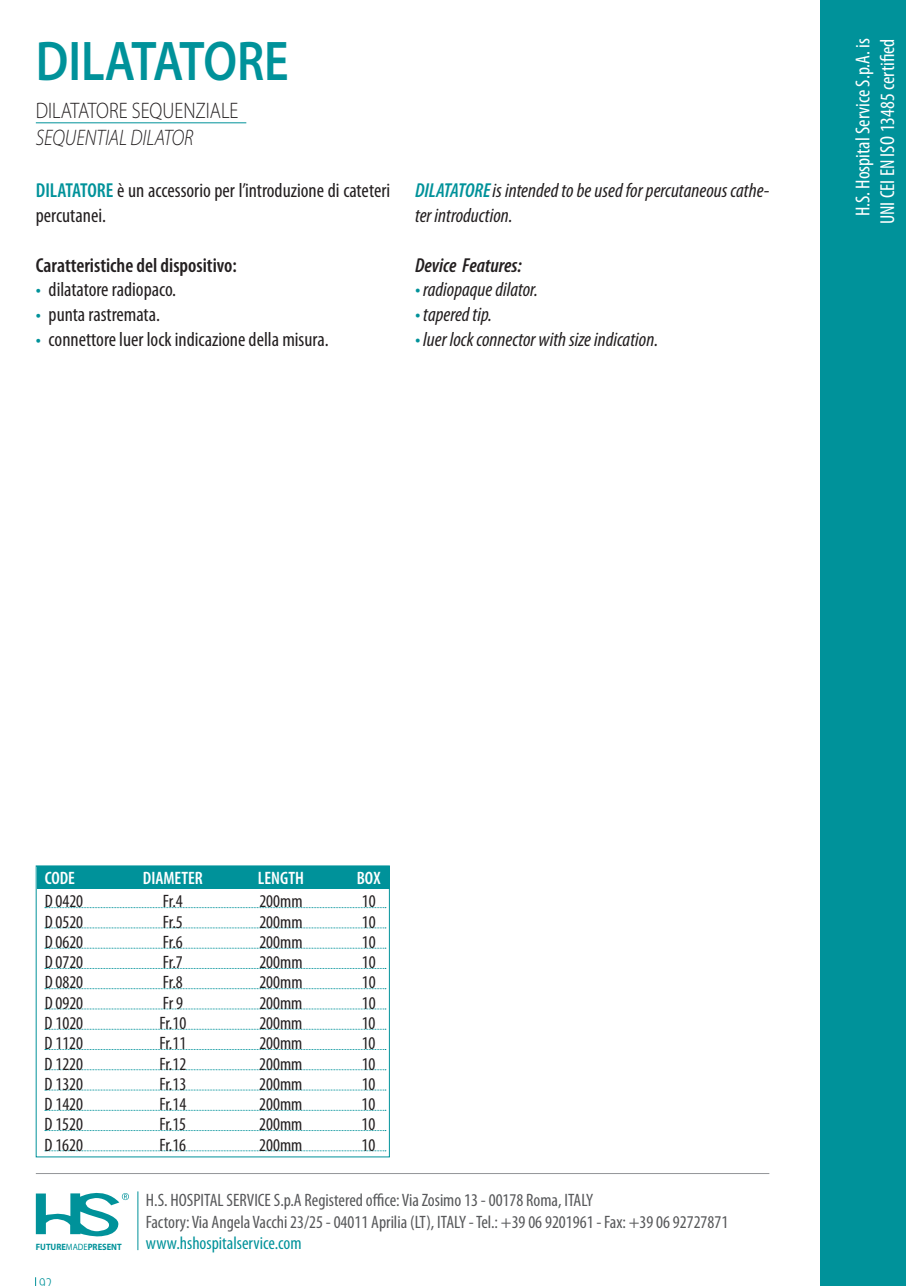
<style>
.page{position:relative;width:906px;height:1286px;background:#fff}
.page>*{position:absolute;margin:0;border:0;box-sizing:border-box;transform-origin:0 0}
.t1{font:600 56.25px "Myriad Pro";color:#00929a;scale:.85 1}
.t2{font:300 22.5px "Myriad Pro";color:#231f20;scale:.85 1}
.t3{font:italic 300 22.5px "Myriad Pro";color:#231f20;scale:.85 1}
.t4{font:condensed 20.25px/24.8px "Myriad Pro";color:#231f20}
.t5{font:italic condensed 20.25px/24.8px "Myriad Pro";color:#231f20}
.t6{font:condensed 20.25px/24.8px "Myriad Pro";color:#fff;text-align:center}
.t7{font:600 condensed 20.25px "Myriad Pro";color:#231f20}
.t8{font:italic 600 condensed 20.25px "Myriad Pro";color:#231f20}
.t9{font:condensed 18px "Myriad Pro";color:#231f20}
.t10{font:condensed 18px/21.6px "Myriad Pro";color:#57585a}
.t11{font:condensed 18px "Myriad Pro";color:#00929a}
.t12{font:600 condensed 18px "Myriad Pro";color:#fff}
.t13{font:300 condensed 18px "Myriad Pro";color:#00929a}
.t14{font:700 9.22px "Myriad";color:#00929a;scale:.92 1}
.s1{font-weight:600;color:#00929a}
.s2{color:#00929a}
.s3{font-weight:400}
</style>
<div class="page">
<div style="left:820px;top:0;width:86px;height:1285px;background:#00929a"></div>
<svg style="left:36px;top:1192px;width:93px;height:44px"></svg>
<hr style="left:137px;top:1191px;width:1px;height:58px;background:#00929a">
<hr style="left:36px;top:122px;width:210px;height:1px;background:#00929a">
<hr style="left:36px;top:1172px;width:733px;height:1px;background:#939598">
<div style="left:37px;top:865px;width:352px;height:23px;background:#00929a"></div>
<svg style="left:45px;top:907px;width:341px;height:1px"></svg>
<svg style="left:45px;top:927px;width:341px;height:1px"></svg>
<svg style="left:45px;top:947px;width:341px;height:1px"></svg>
<svg style="left:45px;top:988px;width:341px;height:1px"></svg>
<svg style="left:45px;top:1008px;width:341px;height:1px"></svg>
<svg style="left:45px;top:1028px;width:341px;height:1px"></svg>
<svg style="left:45px;top:1069px;width:341px;height:1px"></svg>
<svg style="left:45px;top:1089px;width:341px;height:1px"></svg>
<svg style="left:45px;top:1109px;width:341px;height:1px"></svg>
<svg style="left:45px;top:1150px;width:341px;height:1px"></svg>
<h1 class="t1" style="left:36px;top:30px;width:299px">DILATATORE</h1>
<p class="t2" style="left:36px;top:98px;width:240px">DILATATORE SEQUENZIALE</p>
<p class="t3" style="left:36px;top:126px;width:187px">SEQUENTIAL DILATOR</p>
<p class="t4" style="left:36px;top:179px;width:356px"><span class="s1">DILATATORE</span> è un accessorio per l’introduzione di cateteri percutanei.</p>
<p class="t7" style="left:36px;top:254px;width:202px">Caratteristiche del dispositivo:</p>
<p class="t4" style="left:36px;top:278px;width:142px"><span class="s2">•</span> dilatatore radiopaco.</p>
<p class="t4" style="left:36px;top:302px;width:126px"><span class="s2">•</span> punta rastremata.</p>
<p class="t4" style="left:36px;top:327px;width:294px"><span class="s2">•</span> connettore luer lock indicazione della misura.</p>
<p class="t5" style="left:415px;top:179px;width:356px"><span class="s1">DILATATORE</span>is intended to be used for percutaneous cathe&shy;ter introduction.</p>
<p class="t8" style="left:415px;top:254px;width:108px">Device Features:</p>
<p class="t5" style="left:415px;top:278px;width:124px"><span class="s2">•</span> radiopaque dilator.</p>
<p class="t5" style="left:415px;top:302px;width:78px"><span class="s2">•</span> tapered tip.</p>
<p class="t5" style="left:415px;top:327px;width:245px"><span class="s2">•</span> luer lock connector with size indication.</p>
<p class="t6" style="left:851px;top:224px;width:187px;rotate:-90deg">H.S. Hospital Service S.p.A. is<br>UNI CEI EN ISO 13485 certified</p>
<p class="t12" style="left:45px;top:868px;width:32px">CODE</p>
<p class="t12" style="left:143px;top:868px;width:61px">DIAMETER</p>
<p class="t12" style="left:258px;top:868px;width:48px">LENGTH</p>
<p class="t12" style="left:357px;top:868px;width:25px">BOX</p>
<p class="t9" style="left:45px;top:891px;width:40px">D 0420</p>
<p class="t9" style="left:163px;top:891px;width:21px">Fr.4</p>
<p class="t9" style="left:259px;top:891px;width:45px">200mm</p>
<p class="t9" style="left:362px;top:891px;width:15px">10</p>
<p class="t9" style="left:45px;top:911px;width:40px">D 0520</p>
<p class="t9" style="left:163px;top:911px;width:21px">Fr.5</p>
<p class="t9" style="left:259px;top:911px;width:45px">200mm</p>
<p class="t9" style="left:362px;top:911px;width:15px">10</p>
<p class="t9" style="left:45px;top:932px;width:40px">D 0620</p>
<p class="t9" style="left:163px;top:932px;width:21px">Fr.6</p>
<p class="t9" style="left:259px;top:932px;width:45px">200mm</p>
<p class="t9" style="left:362px;top:932px;width:15px">10</p>
<p class="t9" style="left:45px;top:952px;width:40px">D 0720</p>
<p class="t9" style="left:163px;top:952px;width:21px">Fr.7</p>
<p class="t9" style="left:259px;top:952px;width:45px">200mm</p>
<p class="t9" style="left:362px;top:952px;width:15px">10</p>
<p class="t9" style="left:45px;top:972px;width:40px">D 0820</p>
<p class="t9" style="left:163px;top:972px;width:21px">Fr.8</p>
<p class="t9" style="left:259px;top:972px;width:45px">200mm</p>
<p class="t9" style="left:362px;top:972px;width:15px">10</p>
<p class="t9" style="left:45px;top:992px;width:40px">D 0920</p>
<p class="t9" style="left:163px;top:992px;width:22px">Fr 9</p>
<p class="t9" style="left:259px;top:992px;width:45px">200mm</p>
<p class="t9" style="left:362px;top:992px;width:15px">10</p>
<p class="t9" style="left:45px;top:1013px;width:40px">D 1020</p>
<p class="t9" style="left:159px;top:1013px;width:28px">Fr.10</p>
<p class="t9" style="left:259px;top:1013px;width:45px">200mm</p>
<p class="t9" style="left:362px;top:1013px;width:15px">10</p>
<p class="t9" style="left:45px;top:1033px;width:40px">D 1120</p>
<p class="t9" style="left:159px;top:1033px;width:28px">Fr.11</p>
<p class="t9" style="left:259px;top:1033px;width:45px">200mm</p>
<p class="t9" style="left:362px;top:1033px;width:15px">10</p>
<p class="t9" style="left:45px;top:1053px;width:40px">D 1220</p>
<p class="t9" style="left:159px;top:1053px;width:28px">Fr.12</p>
<p class="t9" style="left:259px;top:1053px;width:45px">200mm</p>
<p class="t9" style="left:362px;top:1053px;width:15px">10</p>
<p class="t9" style="left:45px;top:1073px;width:40px">D 1320</p>
<p class="t9" style="left:159px;top:1073px;width:28px">Fr.13</p>
<p class="t9" style="left:259px;top:1073px;width:45px">200mm</p>
<p class="t9" style="left:362px;top:1073px;width:15px">10</p>
<p class="t9" style="left:45px;top:1094px;width:40px">D 1420</p>
<p class="t9" style="left:159px;top:1094px;width:28px">Fr.14</p>
<p class="t9" style="left:259px;top:1094px;width:45px">200mm</p>
<p class="t9" style="left:362px;top:1094px;width:15px">10</p>
<p class="t9" style="left:45px;top:1114px;width:40px">D 1520</p>
<p class="t9" style="left:159px;top:1114px;width:28px">Fr.15</p>
<p class="t9" style="left:259px;top:1114px;width:45px">200mm</p>
<p class="t9" style="left:362px;top:1114px;width:15px">10</p>
<p class="t9" style="left:45px;top:1134px;width:40px">D 1620</p>
<p class="t9" style="left:159px;top:1134px;width:28px">Fr.16</p>
<p class="t9" style="left:259px;top:1134px;width:45px">200mm</p>
<p class="t9" style="left:362px;top:1134px;width:15px">10</p>
<p class="t14" style="left:36px;top:1241px;width:95px">FUTURE<span class="s3">MADE</span>PRESENT</p>
<p class="t13" style="left:39px;top:1274px;width:14px">92</p>
<p class="t10" style="left:146px;top:1189px;width:584px">H.S. HOSPITAL SERVICE S.p.A Registered office: Via Zosimo 13 - 00178 Roma, ITALY<br>Factory: Via Angela Vacchi 23/25 - 04011 Aprilia (LT), ITALY - Tel.: +39 06 9201961 - Fax: +39 06 92727871</p>
<p class="t11" style="left:146px;top:1233px;width:157px">www.hshospitalservice.com</p>
</div>
